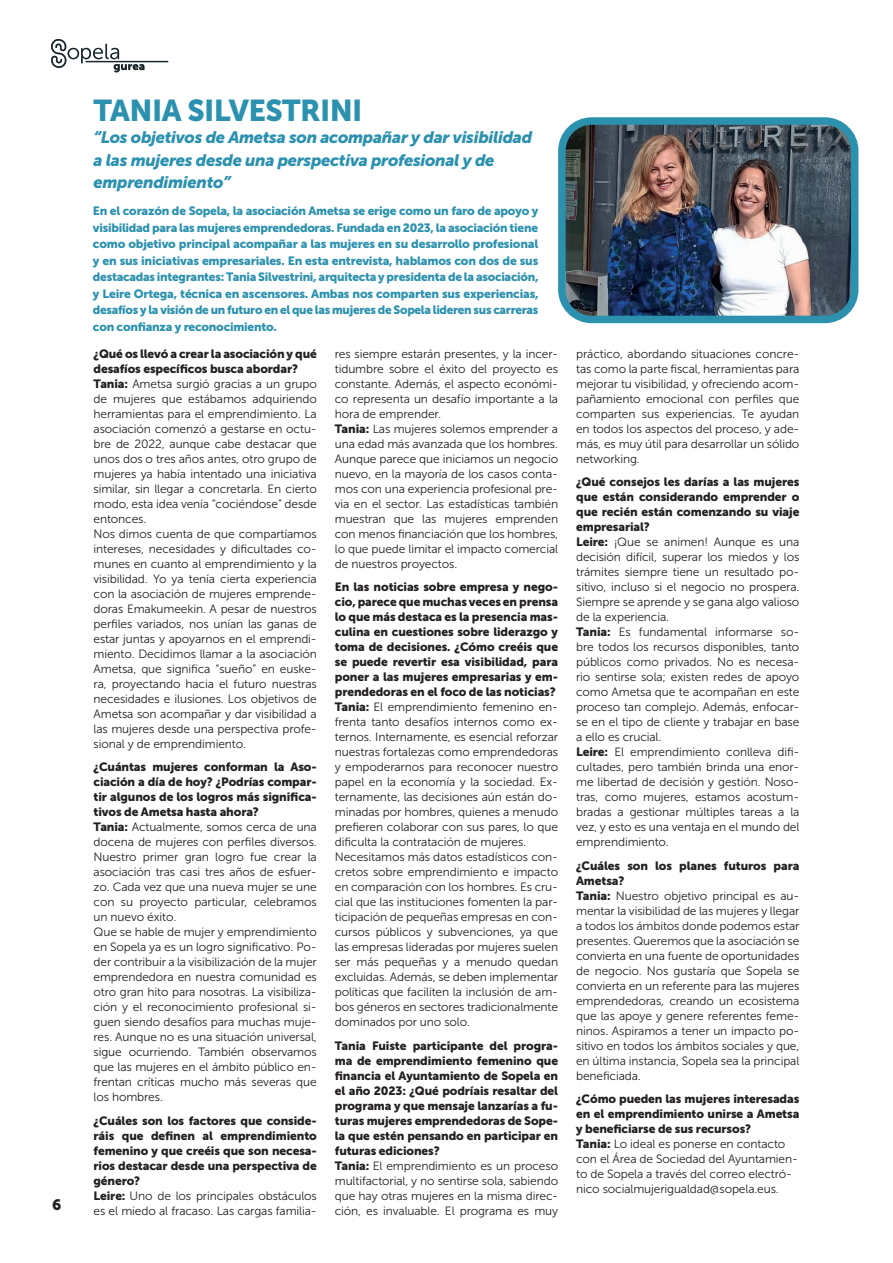
<style>
.page{position:relative;width:893px;height:1263px;background:#fff}
.page>*{position:absolute;margin:0;border:0;box-sizing:border-box;transform-origin:0 0}
.t1{font:30px "Museo Sans 900";letter-spacing:-.02em;color:#2c91ae}
.t2{font:italic 16.5px/22.5px "Museo Sans 900";letter-spacing:-.02em;color:#2c91ae}
.t3{font:15px "Museo Sans 900";color:#231f20}
.t4{font:12px/15px "Museo Sans 300";letter-spacing:-.01em;color:#231f20}
.t5{font:12px/15px "Museo Sans 900";letter-spacing:-.01em;color:#231f20;text-align:justify}
.t6{font:12px/16.5px "Museo Sans 900";letter-spacing:-.02em;color:#2c91ae;text-align:justify}
.s1{font-family:"Museo Sans 900"}
</style>
<div class="page">
<img style="left:567px;top:126px;width:282px;height:188px">
<div style="left:558px;top:117px;width:300px;height:206px;border:8px solid #2c91ae;border-radius:30px"></div>
<svg style="left:51px;top:39px;width:93px;height:33px"></svg>
<hr style="left:86px;top:61px;width:82px;height:1px;background:#231f20">
<p class="t3" style="left:52px;top:1196px;width:11px">6</p>
<h1 class="t1" style="left:94px;top:93px;width:271px">TANIA SILVESTRINI</h1>
<h2 class="t2" style="left:94px;top:126px;width:440px">“Los objetivos de Ametsa son acompañar y dar visibilidad a las mujeres desde una perspectiva profesional y de emprendimiento”</h2>
<p class="t6" style="left:93px;top:203px;width:447px">En el corazón de Sopela, la asociación Ametsa se erige como un faro de apoyo y visibilidad para las mujeres emprendedoras. Fundada en 2023, la asociación tiene como objetivo principal acompañar a las mujeres en su desarrollo profesional y en sus iniciativas empresariales. En esta entrevista, hablamos con dos de sus destacadas integrantes: Tania Silvestrini, arquitecta y presidenta de la asociación, y Leire Ortega, técnica en ascensores. Ambas nos comparten sus experiencias, desafíos y la visión de un futuro en el que las mujeres de Sopela lideren sus carreras con confianza y reconocimiento.</p>
<p class="t5" style="left:94px;top:346px;width:225px">¿Qué os llevó a crear la asociación y qué desafíos específicos busca abordar?</p>
<p class="t4" style="left:94px;top:376px;width:225px"><span class="s1">Tania:</span> Ametsa surgió gracias a un grupo de mujeres que estábamos adquiriendo herramientas para el emprendimiento. La asociación comenzó a gestarse en octu&shy;bre de 2022, aunque cabe destacar que unos dos o tres años antes, otro grupo de mujeres ya había intentado una iniciativa similar, sin llegar a concretarla. En cierto modo, esta idea venía “cociéndose” desde entonces.<br>Nos dimos cuenta de que compartíamos intereses, necesidades y dificultades co&shy;munes en cuanto al emprendimiento y la visibilidad. Yo ya tenía cierta experiencia con la asociación de mujeres emprende&shy;doras Emakumeekin. A pesar de nuestros perfiles variados, nos unían las ganas de estar juntas y apoyarnos en el emprendi&shy;miento. Decidimos llamar a la asociación Ametsa, que significa “sueño” en euske&shy;ra, proyectando hacia el futuro nuestras necesidades e ilusiones. Los objetivos de Ametsa son acompañar y dar visibilidad a las mujeres desde una perspectiva profe&shy;sional y de emprendimiento.</p>
<p class="t5" style="left:94px;top:759px;width:225px">¿Cuántas mujeres conforman la Aso&shy;ciación a día de hoy? ¿Podrías compar&shy;tir algunos de los logros más significa&shy;tivos de Ametsa hasta ahora?</p>
<p class="t4" style="left:94px;top:820px;width:225px"><span class="s1">Tania:</span> Actualmente, somos cerca de una docena de mujeres con perfiles diversos.<br>Nuestro primer gran logro fue crear la asociación tras casi tres años de esfuer&shy;zo. Cada vez que una nueva mujer se une con su proyecto particular, celebramos un nuevo éxito.<br>Que se hable de mujer y emprendimiento en Sopela ya es un logro significativo. Po&shy;der contribuir a la visibilización de la mujer emprendedora en nuestra comunidad es otro gran hito para nosotras. La visibiliza&shy;ción y el reconocimiento profesional si&shy;guen siendo desafíos para muchas muje&shy;res. Aunque no es una situación universal, sigue ocurriendo. También observamos que las mujeres en el ámbito público en&shy;frentan críticas mucho más severas que los hombres.</p>
<p class="t5" style="left:94px;top:1113px;width:225px">¿Cuáles son los factores que conside&shy;ráis que definen al emprendimiento femenino y que creéis que son necesa&shy;rios destacar desde una perspectiva de género?</p>
<p class="t4" style="left:94px;top:1188px;width:225px"><span class="s1">Leire:</span> Uno de los principales obstáculos es el miedo al fracaso. Las cargas familia-</p>
<p class="t4" style="left:335px;top:346px;width:225px">res siempre estarán presentes, y la incer&shy;tidumbre sobre el éxito del proyecto es constante. Además, el aspecto económi&shy;co representa un desafío importante a la hora de emprender.<br><span class="s1">Tania:</span> Las mujeres solemos emprender a una edad más avanzada que los hombres.<br>Aunque parece que iniciamos un negocio nuevo, en la mayoría de los casos conta&shy;mos con una experiencia profesional pre&shy;via en el sector. Las estadísticas también muestran que las mujeres emprenden con menos financiación que los hombres, lo que puede limitar el impacto comercial de nuestros proyectos.</p>
<p class="t5" style="left:335px;top:579px;width:225px">En las noticias sobre empresa y nego&shy;cio, parece que muchas veces en prensa lo que más destaca es la presencia mas&shy;culina en cuestiones sobre liderazgo y toma de decisiones. ¿Cómo creéis que se puede revertir esa visibilidad, para poner a las mujeres empresarias y em&shy;prendedoras en el foco de las noticias?</p>
<p class="t4" style="left:335px;top:700px;width:225px"><span class="s1">Tania:</span> El emprendimiento femenino en&shy;frenta tanto desafíos internos como ex&shy;ternos. Internamente, es esencial reforzar nuestras fortalezas como emprendedoras y empoderarnos para reconocer nuestro papel en la economía y la sociedad. Ex&shy;ternamente, las decisiones aún están do&shy;minadas por hombres, quienes a menudo prefieren colaborar con sus pares, lo que dificulta la contratación de mujeres.<br>Necesitamos más datos estadísticos con&shy;cretos sobre emprendimiento e impacto en comparación con los hombres. Es cru&shy;cial que las instituciones fomenten la par&shy;ticipación de pequeñas empresas en con&shy;cursos públicos y subvenciones, ya que las empresas lideradas por mujeres suelen ser más pequeñas y a menudo quedan excluidas. Además, se deben implementar políticas que faciliten la inclusión de am&shy;bos géneros en sectores tradicionalmente dominados por uno solo.</p>
<p class="t5" style="left:335px;top:1038px;width:225px">Tania Fuiste participante del progra&shy;ma de emprendimiento femenino que financia el Ayuntamiento de Sopela en el año 2023: ¿Qué podríais resaltar del programa y que mensaje lanzarías a fu&shy;turas mujeres emprendedoras de Sope&shy;la que estén pensando en participar en futuras ediciones?</p>
<p class="t4" style="left:335px;top:1158px;width:225px;text-align:justify"><span class="s1">Tania:</span> El emprendimiento es un proceso multifactorial, y no sentirse sola, sabiendo que hay otras mujeres en la misma direc&shy;ción, es invaluable. El programa es muy</p>
<p class="t4" style="left:576px;top:346px;width:225px;text-align:justify">práctico, abordando situaciones concre&shy;tas como la parte fiscal, herramientas para mejorar tu visibilidad, y ofreciendo acom&shy;pañamiento emocional con perfiles que comparten sus experiencias. Te ayudan en todos los aspectos del proceso, y ade&shy;más, es muy útil para desarrollar un sólido networking.</p>
<p class="t5" style="left:576px;top:474px;width:225px">¿Qué consejos les darías a las mujeres que están considerando emprender o que recién están comenzando su viaje empresarial?</p>
<p class="t4" style="left:576px;top:535px;width:225px"><span class="s1">Leire:</span> ¡Que se animen! Aunque es una decisión difícil, superar los miedos y los trámites siempre tiene un resultado po&shy;sitivo, incluso si el negocio no prospera.<br>Siempre se aprende y se gana algo valioso de la experiencia.<br><span class="s1">Tania:</span> Es fundamental informarse so&shy;bre todos los recursos disponibles, tanto públicos como privados. No es necesa&shy;rio sentirse sola; existen redes de apoyo como Ametsa que te acompañan en este proceso tan complejo. Además, enfocar&shy;se en el tipo de cliente y trabajar en base a ello es crucial.<br><span class="s1">Leire:</span> El emprendimiento conlleva difi&shy;cultades, pero también brinda una enor&shy;me libertad de decisión y gestión. Noso&shy;tras, como mujeres, estamos acostum&shy;bradas a gestionar múltiples tareas a la vez, y esto es una ventaja en el mundo del emprendimiento.</p>
<p class="t5" style="left:576px;top:858px;width:225px">¿Cuáles son los planes futuros para<br>Ametsa?</p>
<p class="t4" style="left:576px;top:888px;width:225px;text-align:justify"><span class="s1">Tania:</span> Nuestro objetivo principal es au&shy;mentar la visibilidad de las mujeres y llegar a todos los ámbitos donde podemos estar presentes. Queremos que la asociación se convierta en una fuente de oportunidades de negocio. Nos gustaría que Sopela se convierta en un referente para las mujeres emprendedoras, creando un ecosistema que las apoye y genere referentes feme&shy;ninos. Aspiramos a tener un impacto po&shy;sitivo en todos los ámbitos sociales y que, en última instancia, Sopela sea la principal beneficiada.</p>
<p class="t5" style="left:576px;top:1091px;width:225px">¿Cómo pueden las mujeres interesadas en el emprendimiento unirse a Ametsa y beneficiarse de sus recursos?</p>
<p class="t4" style="left:576px;top:1137px;width:223px"><span class="s1">Tania:</span> Lo ideal es ponerse en contacto con el Área de Sociedad del Ayuntamien&shy;to de Sopela a través del correo electró&shy;nico socialmujerigualdad@sopela.eus.</p>
</div>
